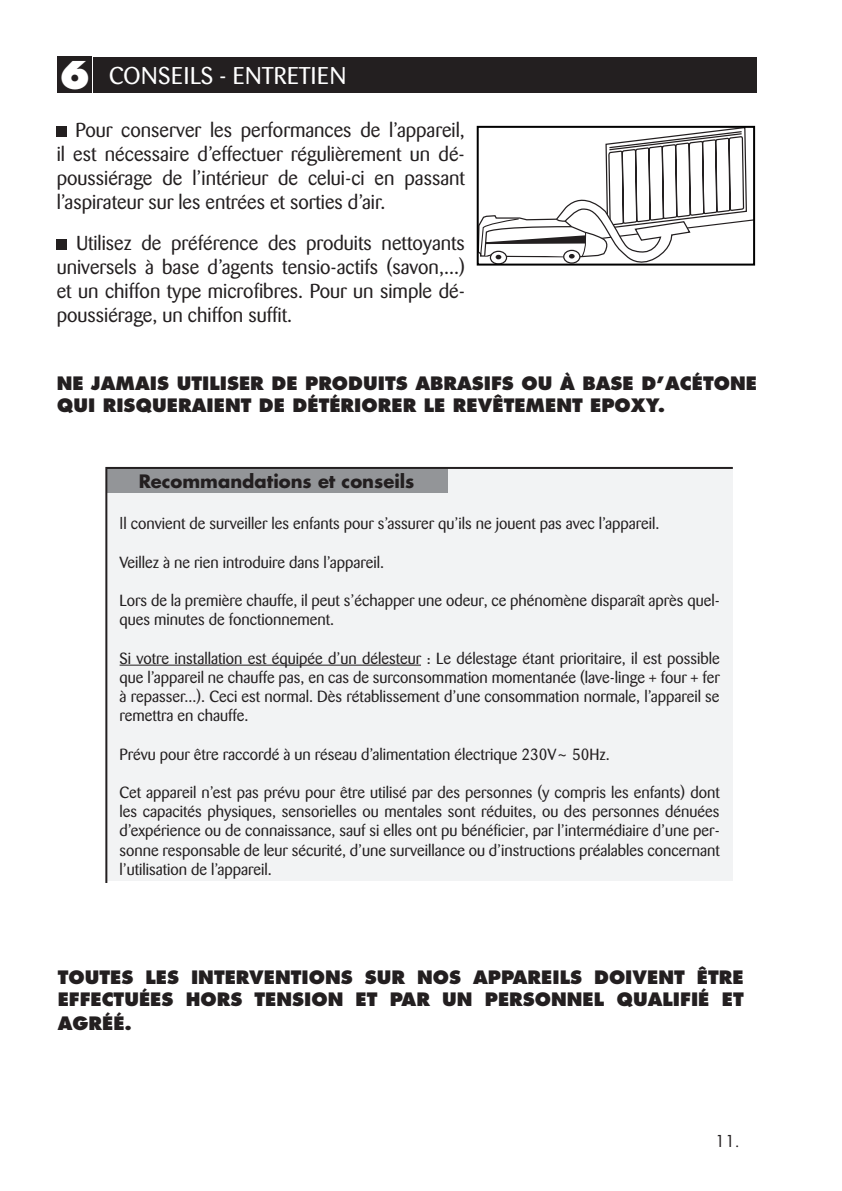
<style>
.page{position:relative;width:842px;height:1191px;background:#fff}
.page>*{position:absolute;margin:0;border:0;box-sizing:border-box;transform-origin:0 0}
.t1{font:24px "Barmeno";letter-spacing:.02em;color:#fff}
.t2{font:20px/24px "Barmeno";color:#231f20;text-align:justify}
.t3{font:800 18px/21.6px "Futura";color:#231f20}
.t4{font:700 18px "Futura";color:#231f20}
.t5{font:16px/19.2px "Barmeno";color:#231f20;text-align:justify}
.t6{font:16px "Futura";color:#231f20}
.s1{font-family:"Futura";font-weight:800;font-size:37.2px}
.s2{font-family:"Futura"}
</style>
<div class="page">
<div style="left:93px;top:57px;width:664px;height:36px;background:#231f20"></div>
<div style="left:57px;top:57px;width:35px;height:36px;background:#231f20"></div>
<div style="left:57px;top:127px;width:10px;height:10px;background:#231f20"></div>
<div style="left:57px;top:240px;width:10px;height:10px;background:#231f20"></div>
<div style="left:105px;top:466px;width:628px;height:417px;background:#f2f3f4"></div>
<svg style="left:480px;top:129px;width:272px;height:133px"></svg>
<div style="left:477px;top:126px;width:278px;height:139px;border:2px solid #000"></div>
<h1 class="t1" style="left:60px;top:62px;width:288px"><span class="s1">6</span> CONSEILS - ENTRETIEN</h1>
<p class="t2" style="left:57px;top:118px;width:410px;text-indent:19px">Pour conserver les performances de l’appareil, il est nécessaire d’effectuer régulièrement un dé&shy;poussiérage de l’intérieur de celui-ci en passant l’aspirateur sur les entrées et sorties d’air.</p>
<p class="t2" style="left:57px;top:231px;width:410px;text-indent:20px">Utilisez de préférence des produits nettoyants universels à base d’agents tensio-actifs (savon,...) et un chiffon type microfibres. Pour un simple dé&shy;poussiérage, un chiffon suffit.</p>
<p class="t3" style="left:57px;top:373px;width:702px">NE JAMAIS UTILISER DE PRODUITS ABRASIFS OU À BASE D’ACÉTONE<br>QUI RISQUERAIENT DE DÉTÉRIORER LE REVÊTEMENT EPOXY.</p>
<p class="t4" style="left:139px;top:469px;width:277px">Recommandations et conseils</p>
<p class="t5" style="left:120px;top:514px;width:541px"><span class="s2">I</span>l convient de surveiller les enfants pour s’assurer qu’ils ne jouent pas avec l’appareil.</p>
<p class="t5" style="left:120px;top:552px;width:266px">Veillez à ne rien introduire dans l’appareil.</p>
<p class="t5" style="left:120px;top:591px;width:601px">Lors de la première chauffe, il peut s’échapper une odeur, ce phénomène disparaît après quel&shy;ques minutes de fonctionnement.</p>
<p class="t5" style="left:120px;top:648px;width:602px">Si votre installation est équipée d’un délesteur : Le délestage étant prioritaire, il est possible que l’appareil ne chauffe pas, en cas de surconsommation momentanée (lave-linge + four + fer à repasser...). Ceci est normal. Dès rétablissement d’une consommation normale, l’appareil se remettra en chauffe.</p>
<p class="t5" style="left:120px;top:744px;width:492px">Prévu pour être raccordé à un réseau d’alimentation électrique 230V~ 50Hz.</p>
<p class="t5" style="left:120px;top:783px;width:602px">Cet appareil n’est pas prévu pour être utilisé par des personnes (y compris les enfants) dont les capacités physiques, sensorielles ou mentales sont réduites, ou des personnes dénuées d’expérience ou de connaissance, sauf si elles ont pu bénéficier, par l’intermédiaire d’une per&shy;sonne responsable de leur sécurité, d’une surveillance ou d’instructions préalables concernant l’utilisation de l’appareil.</p>
<p class="t3" style="left:58px;top:967px;width:687px">TOUTES LES INTERVENTIONS SUR NOS APPAREILS DOIVENT ÊTRE<br>EFFECTUÉES HORS TENSION ET PAR UN PERSONNEL QUALIFIÉ ET</p>
<p class="t3" style="left:58px;top:1012px;width:76px">AGRÉÉ.</p>
<p class="t6" style="left:715px;top:1130px;width:26px">11.</p>
</div>
